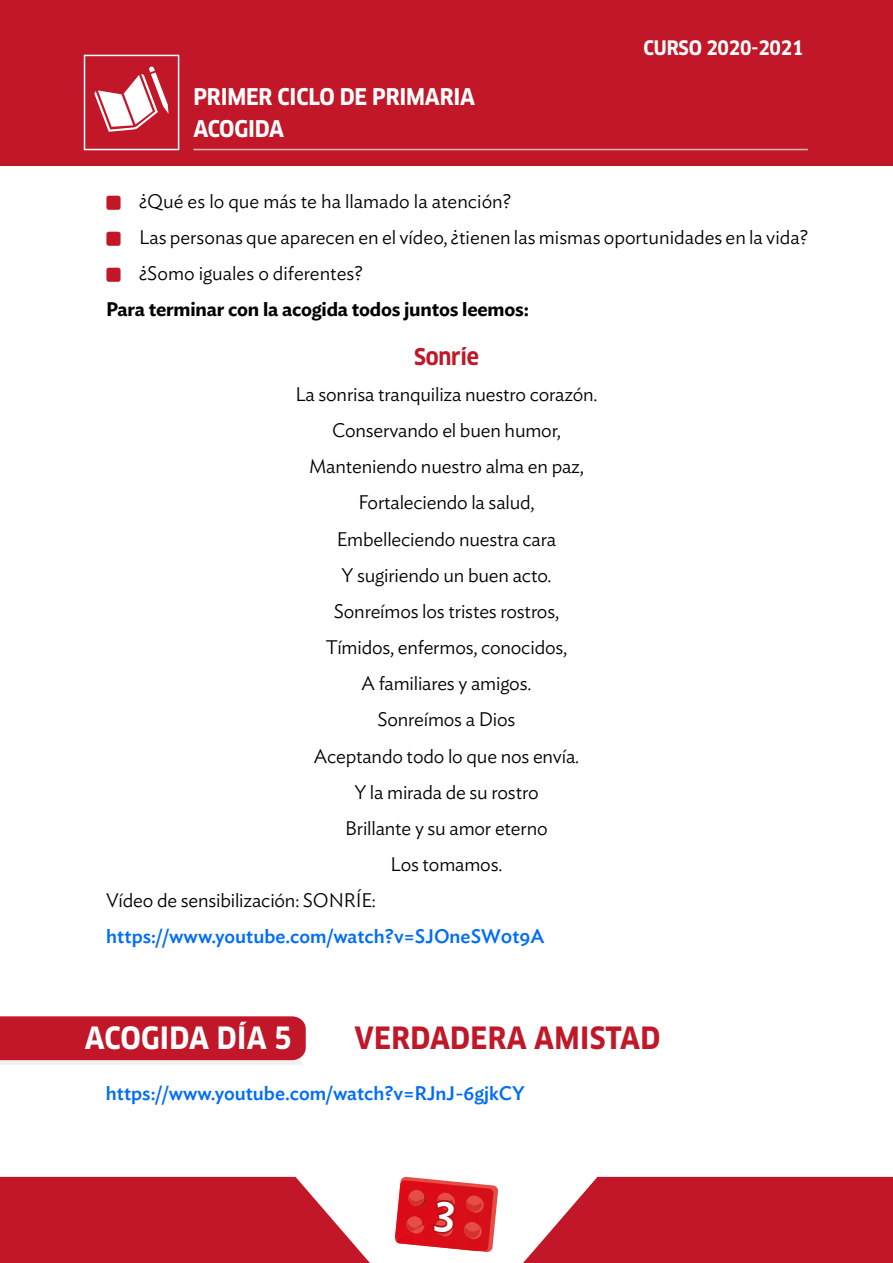
<style>
.page{position:relative;width:893px;height:1263px;background:#fff}
.page>*{position:absolute;margin:0;border:0;box-sizing:border-box;transform-origin:0 0}
.t1{font:700 30px "Clan Pro Narr";letter-spacing:.01em;color:#c11728}
.t2{font:700 30px "Clan Pro Narr";letter-spacing:.01em;color:#fff}
.t3{font:700 22.5px "Clan Pro Narr";letter-spacing:-.01em;color:#fff}
.t4{font:700 22.5px "Clan Pro Narr";letter-spacing:-.01em;color:#c11728}
.t5{font:300 19.5px/36.2px "Ideal Sans";letter-spacing:-.01em;color:#000}
.t6{font:500 19.5px "Ideal Sans";color:#006df7}
.t7{font:600 19.5px "Ideal Sans";letter-spacing:-.01em;color:#000}
.t8{font:700 19.5px "Clan Pro Narr";letter-spacing:-.01em;color:#fff}
</style>
<div class="page">
<div style="left:1px;top:0;width:892px;height:166px;background:#c11728"></div>
<svg style="left:0;top:1177px;width:370px;height:86px;background:#c72e3d"></svg>
<svg style="left:523px;top:1177px;width:370px;height:86px;background:#c72e3d"></svg>
<svg style="left:94px;top:66px;width:75px;height:66px"></svg>
<div style="left:84px;top:55px;width:95px;height:95px;border:2px solid #fff"></div>
<hr style="left:193px;top:149px;width:615px;height:1px;background:#fff">
<svg style="left:0;top:1016px;width:306px;height:49px;background:#c62f3e"></svg>
<svg style="left:395px;top:1176px;width:103px;height:76px;background:#e14347"></svg>
<p class="t3" style="left:193px;top:83px;width:283px">PRIMER CICLO DE PRIMARIA</p>
<p class="t3" style="left:193px;top:116px;width:92px">ACOGIDA</p>
<p class="t8" style="left:644px;top:36px;width:162px">CURSO 2020-2021</p>
<p class="t5" style="left:139px;top:181px;width:670px">¿Qué es lo que más te ha llamado la atención?<br>Las personas que aparecen en el vídeo, ¿tienen las mismas oportunidades en la vida? ¿Somo iguales o diferentes?</p>
<p class="t7" style="left:106px;top:294px;width:424px">Para terminar con la acogida todos juntos leemos:</p>
<p class="t4" style="left:414px;top:343px;width:66px">Sonríe</p>
<p class="t5" style="left:295px;top:374px;width:304px">La sonrisa tranquiliza nuestro corazón.</p>
<p class="t5" style="left:332px;top:411px;width:230px">Conservando el buen humor,</p>
<p class="t5" style="left:309px;top:447px;width:276px">Manteniendo nuestro alma en paz,</p>
<p class="t5" style="left:358px;top:483px;width:178px">Fortaleciendo la salud,</p>
<p class="t5" style="left:337px;top:519px;width:221px">Embelleciendo nuestra cara</p>
<p class="t5" style="left:342px;top:555px;width:211px">Y sugiriendo un buen acto.</p>
<p class="t5" style="left:334px;top:591px;width:227px">Sonreímos los tristes rostros,</p>
<p class="t5" style="left:326px;top:627px;width:243px">Tímidos, enfermos, conocidos,</p>
<p class="t5" style="left:362px;top:664px;width:171px">A familiares y amigos.</p>
<p class="t5" style="left:378px;top:700px;width:139px">Sonreímos a Dios</p>
<p class="t5" style="left:314px;top:736px;width:267px">Aceptando todo lo que nos envía.</p>
<p class="t5" style="left:354px;top:772px;width:186px">Y la mirada de su rostro</p>
<p class="t5" style="left:345px;top:808px;width:204px">Brillante y su amor eterno</p>
<p class="t5" style="left:391px;top:844px;width:113px">Los tomamos.</p>
<p class="t5" style="left:106px;top:881px;width:271px">Vídeo de sensibilización: SONRÍE:</p>
<p class="t6" style="left:106px;top:921px;width:440px">https://www.youtube.com/watch?v=SJOneSW0t9A</p>
<h1 class="t2" style="left:85px;top:1021px;width:209px">ACOGIDA DÍA 5</h1>
<h1 class="t1" style="left:355px;top:1021px;width:307px">VERDADERA AMISTAD</h1>
<p class="t6" style="left:106px;top:1078px;width:420px">https://www.youtube.com/watch?v=RJnJ-6gjkCY</p>
</div>
